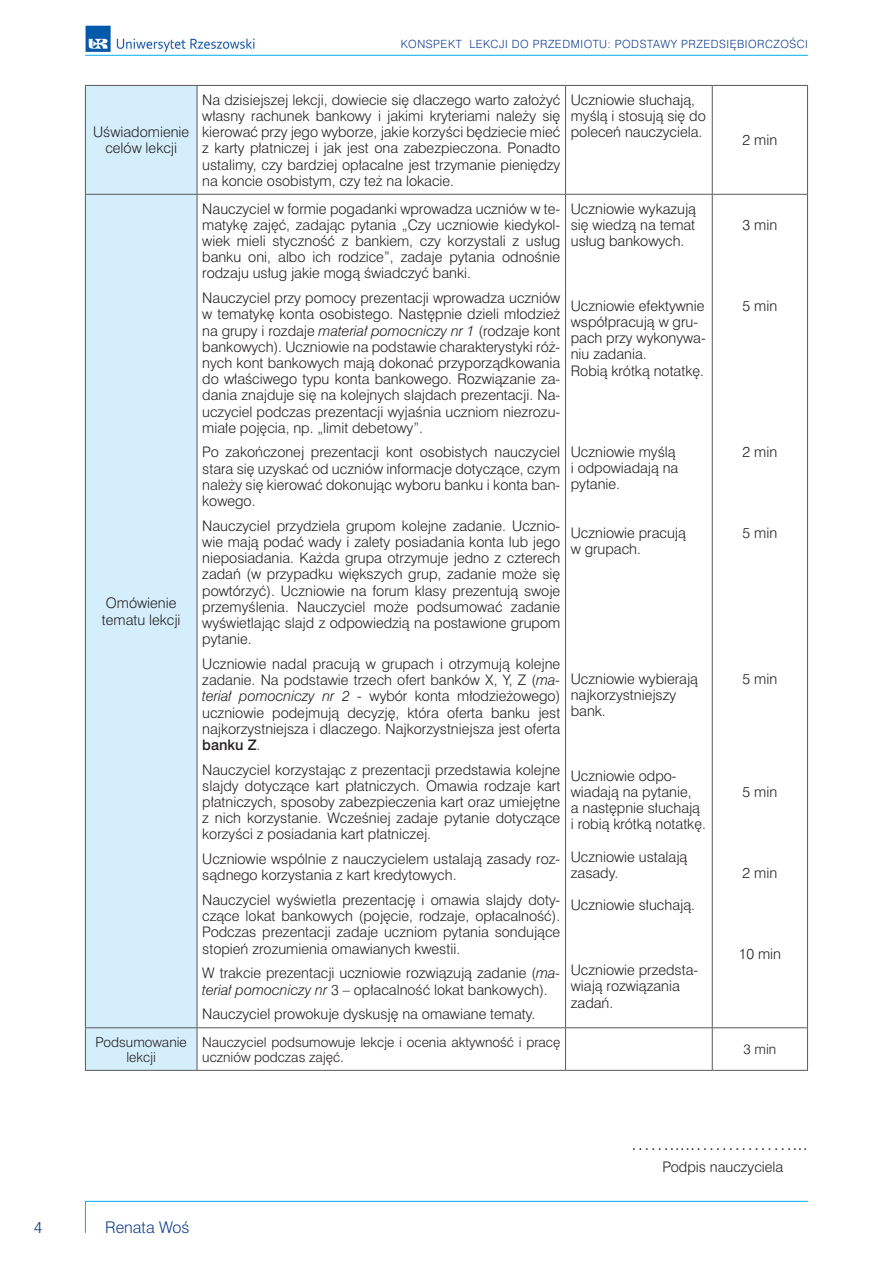
<style>
.page{position:relative;width:893px;height:1263px;background:#fff}
.page>*{position:absolute;margin:0;border:0;box-sizing:border-box;transform-origin:0 0}
.t1{font:18px "Swis 721 Lt PL";color:#231f20}
.t2{font:15px "Swis 721 Lt PL";color:#123f90}
.t3{font:13.5px/16.2px "Swis 721 Lt PL";color:#231f20}
.t4{font:13.5px "Swis 721 Md PL";color:#231f20}
.t5{font:12.75px/15.3px "Swis 721 Lt PL";color:#231f20;text-align:center}
.t6{font:10.5px "Swis 721 Lt PL";letter-spacing:.05em;color:#123f90}
.s1{font-style:italic}
.s2{font-family:"Swis 721 Lt PL"}
</style>
<div class="page">
<img style="left:85px;top:25px;width:170px;height:26px">
<hr style="left:85px;top:1201px;width:723px;height:1px;background:#00aeef">
<hr style="left:85px;top:1201px;width:1px;height:32px;background:#00aeef">
<hr style="left:85px;top:55px;width:723px;height:1px;background:#00aeef">
<div style="left:86px;top:86px;width:111px;height:984px;background:#d4effb"></div>
<hr style="left:85px;top:85px;width:112px;height:1px;background:#57585a">
<hr style="left:85px;top:86px;width:1px;height:108px;background:#57585a">
<hr style="left:197px;top:85px;width:369px;height:1px;background:#57585a">
<hr style="left:197px;top:86px;width:1px;height:108px;background:#57585a">
<hr style="left:566px;top:85px;width:146px;height:1px;background:#57585a">
<hr style="left:565px;top:86px;width:1px;height:108px;background:#57585a">
<hr style="left:712px;top:85px;width:96px;height:1px;background:#57585a">
<hr style="left:712px;top:86px;width:1px;height:108px;background:#57585a">
<hr style="left:807px;top:86px;width:1px;height:108px;background:#57585a">
<hr style="left:85px;top:195px;width:1px;height:832px;background:#57585a">
<hr style="left:197px;top:195px;width:1px;height:832px;background:#57585a">
<hr style="left:565px;top:195px;width:1px;height:832px;background:#57585a">
<hr style="left:712px;top:195px;width:1px;height:832px;background:#57585a">
<hr style="left:807px;top:195px;width:1px;height:832px;background:#57585a">
<hr style="left:85px;top:1028px;width:1px;height:42px;background:#57585a">
<hr style="left:197px;top:1028px;width:1px;height:42px;background:#57585a">
<hr style="left:565px;top:1028px;width:1px;height:42px;background:#57585a">
<hr style="left:712px;top:1028px;width:1px;height:42px;background:#57585a">
<hr style="left:807px;top:1028px;width:1px;height:42px;background:#57585a">
<hr style="left:85px;top:194px;width:112px;height:1px;background:#57585a">
<hr style="left:197px;top:194px;width:369px;height:1px;background:#57585a">
<hr style="left:566px;top:194px;width:146px;height:1px;background:#57585a">
<hr style="left:712px;top:194px;width:96px;height:1px;background:#57585a">
<hr style="left:85px;top:1027px;width:112px;height:1px;background:#57585a">
<hr style="left:197px;top:1027px;width:369px;height:1px;background:#57585a">
<hr style="left:566px;top:1027px;width:146px;height:1px;background:#57585a">
<hr style="left:712px;top:1027px;width:96px;height:1px;background:#57585a">
<hr style="left:85px;top:1070px;width:112px;height:1px;background:#57585a">
<hr style="left:197px;top:1070px;width:369px;height:1px;background:#57585a">
<hr style="left:566px;top:1070px;width:146px;height:1px;background:#57585a">
<hr style="left:712px;top:1070px;width:96px;height:1px;background:#57585a">
<p class="t6" style="left:401px;top:37px;width:409px">KONSPEKT LEKCJI DO PRZEDMIOTU: PODSTAWY PRZEDSIĘBIORCZOŚCI</p>
<p class="t3" style="left:93px;top:124px;width:98px;text-align:center">Uświadomienie celów lekcji</p>
<p class="t3" style="left:102px;top:595px;width:80px">Omówienie tematu lekcji</p>
<p class="t3" style="left:202px;top:91px;width:360px;text-align:justify">Na dzisiejszej lekcji, dowiecie się dlaczego warto założyć własny rachunek bankowy i jakimi kryteriami należy się kierować przy jego wyborze, jakie korzyści będziecie mieć z karty płatniczej i jak jest ona zabezpieczona. Ponadto ustalimy, czy bardziej opłacalne jest trzymanie pieniędzy na koncie osobistym, czy też na lokacie.</p>
<p class="t3" style="left:571px;top:91px;width:136px">Uczniowie słuchają, myślą i stosują się do poleceń nauczyciela.</p>
<p class="t3" style="left:202px;top:200px;width:360px;text-align:justify">Nauczyciel w formie pogadanki wprowadza uczniów w te&shy;matykę zajęć, zadając pytania „Czy uczniowie kiedykol&shy;wiek mieli styczność z bankiem, czy korzystali z usług banku oni, albo ich rodzice”, zadaje pytania odnośnie rodzaju usług jakie mogą świadczyć banki.</p>
<p class="t3" style="left:202px;top:290px;width:360px;text-align:justify">Nauczyciel przy pomocy prezentacji wprowadza uczniów w tematykę konta osobistego. Następnie dzieli młodzież na grupy i rozdaje <span class="s1">materiał pomocniczy nr 1</span> (rodzaje kont bankowych). Uczniowie na podstawie charakterystyki róż&shy;nych kont bankowych mają dokonać przyporządkowania do właściwego typu konta bankowego. Rozwiązanie za&shy;dania znajduje się na kolejnych slajdach prezentacji. Na&shy;uczyciel podczas prezentacji wyjaśnia uczniom niezrozu&shy;miałe pojęcia, np. „limit debetowy”.</p>
<p class="t3" style="left:202px;top:444px;width:360px;text-align:justify">Po zakończonej prezentacji kont osobistych nauczyciel stara się uzyskać od uczniów informacje dotyczące, czym należy się kierować dokonując wyboru banku i konta ban&shy;kowego.</p>
<p class="t3" style="left:202px;top:517px;width:360px;text-align:justify">Nauczyciel przydziela grupom kolejne zadanie. Ucznio&shy;wie mają podać wady i zalety posiadania konta lub jego nieposiadania. Każda grupa otrzymuje jedno z czterech zadań (w przypadku większych grup, zadanie może się powtórzyć). Uczniowie na forum klasy prezentują swoje przemyślenia. Nauczyciel może podsumować zadanie wyświetlając slajd z odpowiedzią na postawione grupom pytanie.</p>
<p class="t3" style="left:202px;top:655px;width:360px;text-align:justify">Uczniowie nadal pracują w grupach i otrzymują kolejne zadanie. Na podstawie trzech ofert banków X, Y, Z (<span class="s1">ma&shy;teriał pomocniczy nr 2</span> - wybór konta młodzieżowego) uczniowie podejmują decyzję, która oferta banku jest najkorzystniejsza i dlaczego. Najkorzystniejsza jest oferta</p>
<p class="t4" style="left:202px;top:736px;width:60px">banku Z<span class="s2">.</span></p>
<p class="t3" style="left:202px;top:761px;width:360px;text-align:justify">Nauczyciel korzystając z prezentacji przedstawia kolejne slajdy dotyczące kart płatniczych. Omawia rodzaje kart płatniczych, sposoby zabezpieczenia kart oraz umiejętne z nich korzystanie. Wcześniej zadaje pytanie dotyczące korzyści z posiadania kart płatniczej.</p>
<p class="t3" style="left:202px;top:851px;width:359px">Uczniowie wspólnie z nauczycielem ustalają zasady roz&shy;sądnego korzystania z kart kredytowych.</p>
<p class="t3" style="left:202px;top:892px;width:360px;text-align:justify">Nauczyciel wyświetla prezentację i omawia slajdy doty&shy;czące lokat bankowych (pojęcie, rodzaje, opłacalność).<br>Podczas prezentacji zadaje uczniom pytania sondujące stopień zrozumienia omawianych kwestii.</p>
<p class="t3" style="left:202px;top:965px;width:360px">W trakcie prezentacji uczniowie rozwiązują zadanie (<span class="s1">ma&shy;teriał pomocniczy nr</span> 3 – opłacalność lokat bankowych).</p>
<p class="t3" style="left:202px;top:1006px;width:335px">Nauczyciel prowokuje dyskusję na omawiane tematy.</p>
<p class="t3" style="left:571px;top:200px;width:127px;text-align:justify">Uczniowie wykazują się wiedzą na temat usług bankowych.</p>
<p class="t3" style="left:571px;top:297px;width:137px">Uczniowie efektywnie współpracują w gru&shy;pach przy wykonywa&shy;niu zadania.<br>Robią krótką notatkę.</p>
<p class="t3" style="left:571px;top:443px;width:109px">Uczniowie myślą i odpowiadają na pytanie.</p>
<p class="t3" style="left:571px;top:524px;width:117px">Uczniowie pracują w grupach.</p>
<p class="t3" style="left:571px;top:670px;width:129px">Uczniowie wybierają najkorzystniejszy bank.</p>
<p class="t3" style="left:571px;top:767px;width:137px">Uczniowie odpo&shy;wiadają na pytanie,<br>a następnie słuchają i robią krótką notatkę.</p>
<p class="t3" style="left:571px;top:848px;width:118px">Uczniowie ustalają zasady.</p>
<p class="t3" style="left:571px;top:897px;width:126px">Uczniowie słuchają.</p>
<p class="t3" style="left:571px;top:962px;width:129px">Uczniowie przedsta&shy;wiają rozwiązania zadań.</p>
<p class="t3" style="left:743px;top:132px;width:36px">2 min</p>
<p class="t3" style="left:743px;top:216px;width:36px">3 min</p>
<p class="t3" style="left:743px;top:297px;width:36px">5 min</p>
<p class="t3" style="left:743px;top:443px;width:36px">2 min</p>
<p class="t3" style="left:743px;top:524px;width:36px">5 min</p>
<p class="t3" style="left:743px;top:670px;width:36px">5 min</p>
<p class="t3" style="left:743px;top:783px;width:36px">5 min</p>
<p class="t3" style="left:743px;top:864px;width:36px">2 min</p>
<p class="t3" style="left:739px;top:945px;width:44px">10 min</p>
<p class="t5" style="left:96px;top:1034px;width:93px">Podsumowanie lekcji</p>
<p class="t5" style="left:202px;top:1034px;width:360px;text-align:left">Nauczyciel podsumowuje lekcje i ocenia aktywność i pracę uczniów podczas zajęć.</p>
<p class="t5" style="left:744px;top:1041px;width:34px">3 min</p>
<p class="t2" style="left:34px;top:1217px;width:10px">4</p>
<p class="t2" style="left:105px;top:1217px;width:86px">Renata Woś</p>
<h1 class="t1" style="left:631px;top:1131px;width:179px">…….....……………...</h1>
<p class="t3" style="left:662px;top:1158px;width:122px">Podpis nauczyciela</p>
</div>
